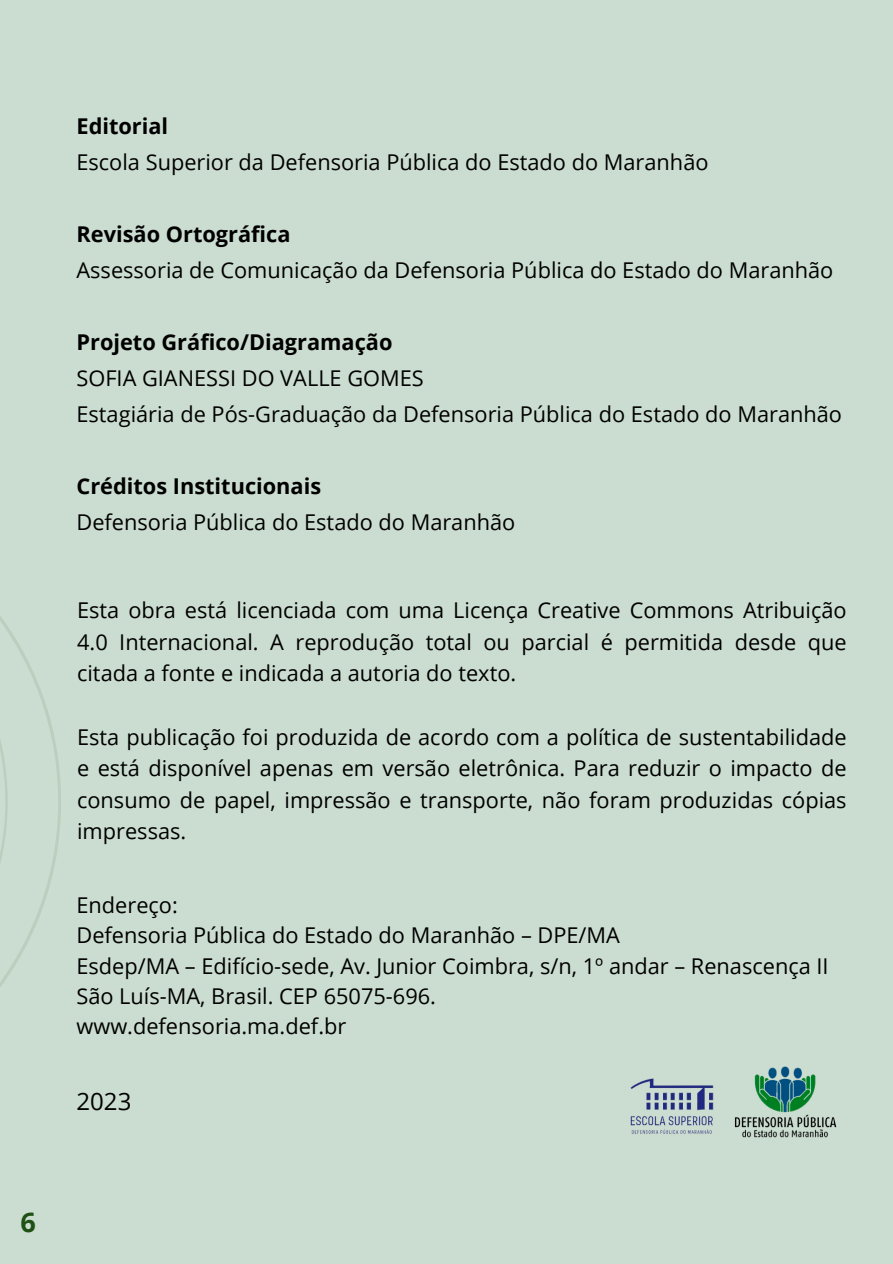
<style>
.page{position:relative;width:893px;height:1264px;background:#fff}
.page>*{position:absolute;margin:0;border:0;box-sizing:border-box;transform-origin:0 0}
.t1{font:700 27px "Open Sans";color:#1f5014}
.t2{font:24px "Open Sans";color:#000}
.t3{font:21.75px/36px "Open Sans";color:#000}
.s1{font-weight:700}
</style>
<div class="page">
<div style="left:0;top:0;width:892px;height:1263px;background:#cbddd1"></div>
<svg style="left:0;top:616px;width:61px;height:371px"></svg>
<img style="left:734px;top:1066px;width:102px;height:72px">
<img style="left:630px;top:1078px;width:84px;height:56px">
<h1 class="t1" style="left:20px;top:1202px;width:17px">6</h1>
<p class="t3" style="left:76px;top:107px;width:633px"><span class="s1">Editorial<br></span>Escola Superior da Defensoria Pública do Estado do Maranhão</p>
<p class="t3" style="left:76px;top:215px;width:758px"><span class="s1">Revisão Ortográfica<br></span>Assessoria de Comunicação da Defensoria Pública do Estado do Maranhão</p>
<h1 class="t3" style="left:76px;top:323px;width:767px"><span class="s1">Projeto Gráfico/Diagramação<br></span>SOFIA GIANESSI DO VALLE GOMES<br>Estagiária de Pós-Graduação da Defensoria Pública do Estado do Maranhão</h1>
<h1 class="t3" style="left:76px;top:467px;width:440px"><span class="s1">Créditos Institucionais<br></span>Defensoria Pública do Estado do Maranhão</h1>
<h1 class="t3" style="left:77px;top:594px;width:771px;line-height:31.5px;text-align:justify">Esta obra está licenciada com uma Licença Creative Commons Atribuição 4.0 Internacional. A reprodução total ou parcial é permitida desde que citada a fonte e indicada a autoria do texto.</h1>
<h1 class="t3" style="left:77px;top:720px;width:771px;line-height:31.5px;text-align:justify">Esta publicação foi produzida de acordo com a política de sustentabilidade e está disponível apenas em versão eletrônica. Para reduzir o impacto de consumo de papel, impressão e transporte, não foram produzidas cópias impressas.</h1>
<h1 class="t3" style="left:76px;top:889px;width:753px;line-height:30.3px">Endereço:<br>Defensoria Pública do Estado do Maranhão – DPE/MA<br>Esdep/MA – Edifício-sede, Av. Junior Coimbra, s/n, 1º andar – Renascença II São Luís-MA, Brasil. CEP 65075-696.<br>www.defensoria.ma.def.br</h1>
<p class="t2" style="left:76px;top:1084px;width:56px">2023</p>
</div>
